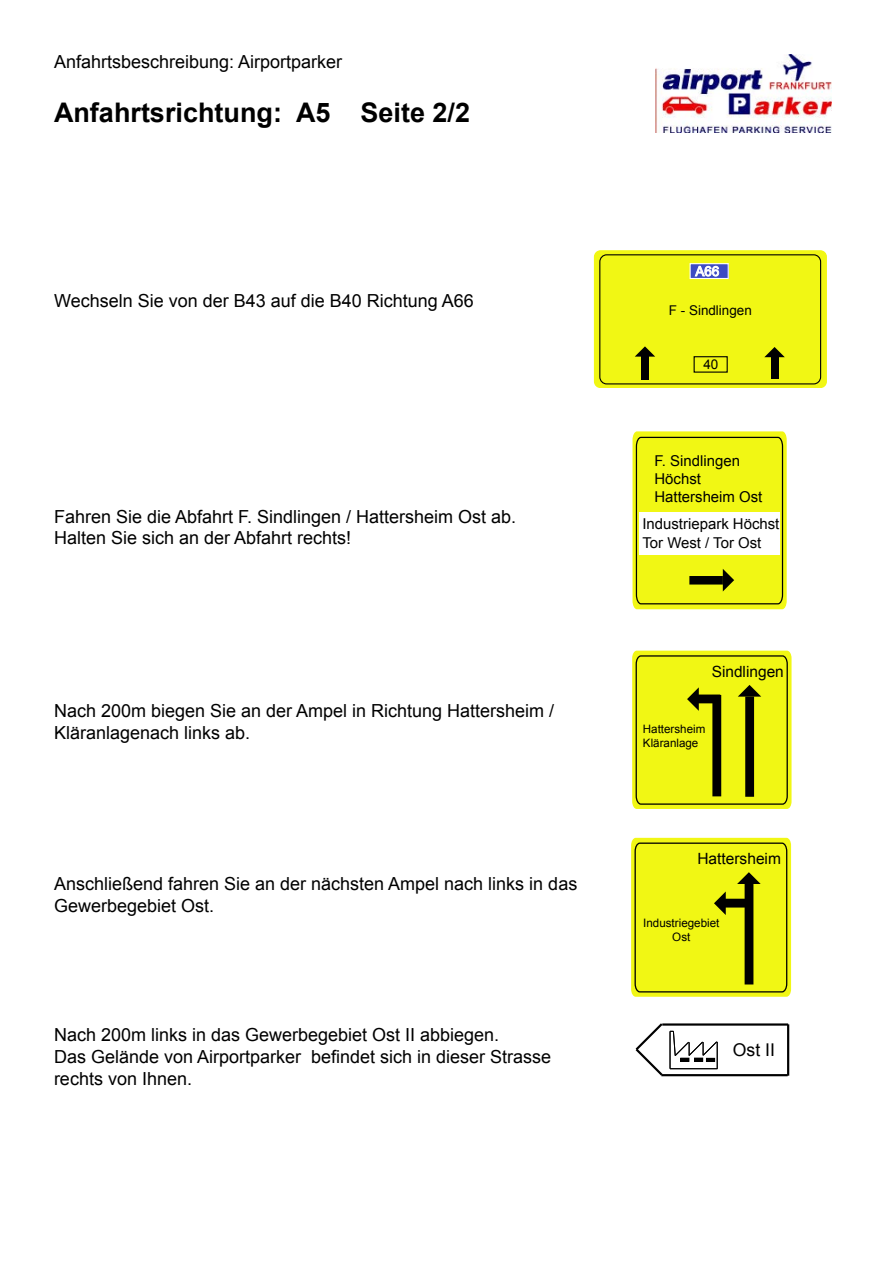
<style>
.page{position:relative;width:893px;height:1263px;background:#fff}
.page>*{position:absolute;margin:0;border:0;box-sizing:border-box;transform-origin:0 0}
.t1{font:700 27px "Arial";color:#000}
.t2{font:18px/21.6px "Arial";color:#000}
.t3{font:17.55px "Arial";color:#000}
.t4{font:15.45px "Arial";color:#000}
.t5{font:15px/18px "Arial";color:#000}
.t6{font:13.5px "Arial";color:#000}
.t7{font:13.5px "Arial";color:#fff}
.t8{font:11.7px/14px "Arial";color:#000;text-align:center}
.t9{font:11.55px/13.8px "Arial";color:#000}
</style>
<div class="page">
<img style="left:655px;top:54px;width:176px;height:79px">
<svg style="left:632px;top:651px;width:159px;height:158px;background:#e2e814"></svg>
<div style="left:712px;top:695px;width:9px;height:101px;background:#000"></div>
<svg style="left:631px;top:838px;width:160px;height:159px;background:#dde213"></svg>
<div style="left:594px;top:250px;width:233px;height:138px;background:#f1f714;border-radius:7px"></div>
<div style="left:599px;top:254px;width:222px;height:130px;border:1px solid #000;border-radius:7px"></div>
<svg style="left:635px;top:346px;width:20px;height:11px"></svg>
<div style="left:641px;top:356px;width:7px;height:24px;background:#000"></div>
<div style="left:771px;top:357px;width:7px;height:22px;background:#000"></div>
<div style="left:694px;top:356px;width:34px;height:17px;border:1px solid #000"></div>
<div style="left:690px;top:264px;width:38px;height:14px;background:#3d4bc4"></div>
<div style="left:690px;top:263px;width:39px;height:16px;border:1px solid #fff"></div>
<svg style="left:694px;top:265px;width:25px;height:12px"></svg>
<svg style="left:764px;top:347px;width:21px;height:10px"></svg>
<hr style="left:662px;top:1023px;width:126px;height:3px;background:#000">
<hr style="left:661px;top:1074px;width:127px;height:2px;background:#000">
<hr style="left:787px;top:1024px;width:2px;height:52px;background:#000">
<svg style="left:635px;top:1023px;width:83px;height:54px"></svg>
<svg style="left:632px;top:431px;width:155px;height:178px;background:#dfe419"></svg>
<div style="left:640px;top:512px;width:140px;height:42px;background:#fff"></div>
<p class="t2" style="left:54px;top:51px;width:290px">Anfahrtsbeschreibung: Airportparker</p>
<p class="t1" style="left:54px;top:95px;width:418px">Anfahrtsrichtung: A5 Seite 2/2</p>
<p class="t2" style="left:54px;top:290px;width:421px">Wechseln Sie von der B43 auf die B40 Richtung A66</p>
<p class="t2" style="left:54px;top:506px;width:464px">Fahren Sie die Abfahrt F. Sindlingen / Hattersheim Ost ab.</p>
<p class="t2" style="left:54px;top:527px;width:299px">Halten Sie sich an der Abfahrt rechts!</p>
<p class="t2" style="left:54px;top:700px;width:502px">Nach 200m biegen Sie an der Ampel in Richtung Hattersheim /<br>Kläranlagenach links ab.</p>
<p class="t2" style="left:54px;top:873px;width:525px">Anschließend fahren Sie an der nächsten Ampel nach links in das<br>Gewerbegebiet Ost.</p>
<p class="t2" style="left:54px;top:1024px;width:447px">Nach 200m links in das Gewerbegebiet Ost II abbiegen.</p>
<p class="t2" style="left:54px;top:1046px;width:499px">Das Gelände von Airportparker befindet sich in dieser Strasse rechts von Ihnen.</p>
<p class="t7" style="left:695px;top:262px;width:25px">A66</p>
<p class="t6" style="left:669px;top:302px;width:85px">F - Sindlingen</p>
<p class="t6" style="left:703px;top:355px;width:16px">40</p>
<p class="t5" style="left:654px;top:451px;width:109px">F. Sindlingen<br>Höchst<br>Hattersheim Ost</p>
<p class="t5" style="left:642px;top:515px;width:139px">Industriepark Höchst<br>Tor West / Tor Ost</p>
<p class="t4" style="left:712px;top:661px;width:74px">Sindlingen</p>
<p class="t9" style="left:643px;top:722px;width:64px">Hattersheim<br>Kläranlage</p>
<p class="t4" style="left:697px;top:848px;width:85px">Hattersheim</p>
<p class="t8" style="left:643px;top:916px;width:78px">Industriegebiet<br>Ost</p>
<p class="t3" style="left:733px;top:1038px;width:44px">Ost II</p>
</div>
